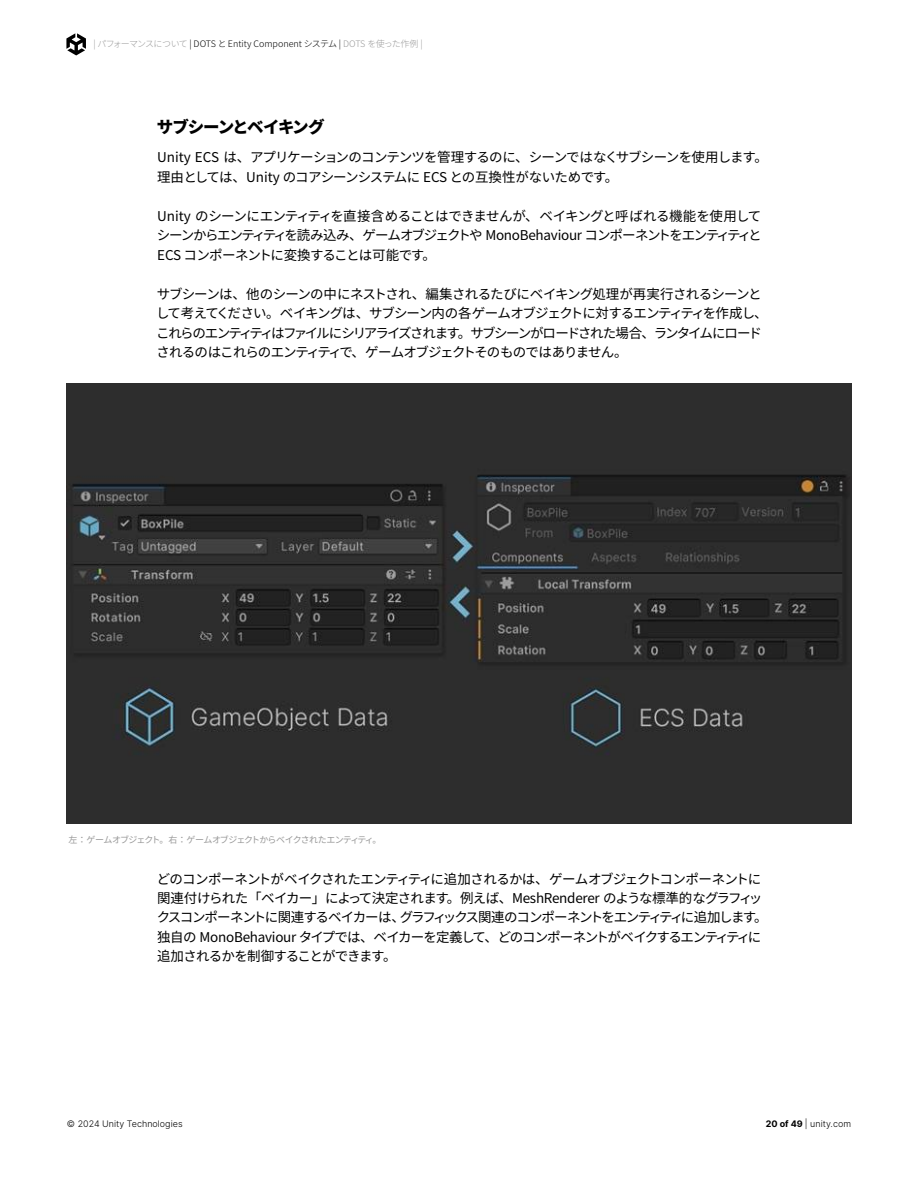
<style>
.page{position:relative;width:918px;height:1188px;background:#fff}
.page>*{position:absolute;margin:0;border:0;box-sizing:border-box;transform-origin:0 0}
.t1{font:900 16.5px "Noto Sans CJ Kjp";letter-spacing:-.08em;color:#000}
.t2{font:13.5px/19.5px "Noto Sans CJ Kjp";letter-spacing:-.07em;color:#000}
.t3{font:300 9px "Noto Sans CJ Kjp";letter-spacing:-.025em;color:#000}
.t4{font:300 9px "Inter";color:#000}
.t5{font:9px "Noto Sans CJ Kjp";letter-spacing:-.095em;color:#999}
.s1{color:#999}
.s2{font-weight:700}
</style>
<div class="page">
<svg style="left:66px;top:33px;width:20px;height:22px"></svg>
<img style="left:67px;top:383px;width:784px;height:441px">
<p class="t3" style="left:94px;top:39px;width:331px"><span class="s1">| パフォーマンスについて</span> | DOTS と Entity Component システム | <span class="s1">DOTS を使った作例 |</span></p>
<p class="t1" style="left:157px;top:118px;width:169px">サブシーンとベイキング</p>
<p class="t2" style="left:157px;top:148px;width:612px">Unity ECS は、アプリケーションのコンテンツを管理するのに、シーンではなくサブシーンを使用します。理由としては、Unity のコアシーンシステムに ECS との互換性がないためです。</p>
<p class="t2" style="left:157px;top:206px;width:607px;text-align:justify">Unity のシーンにエンティティを直接含めることはできませんが、ベイキングと呼ばれる機能を使用してシーンからエンティティを読み込み、ゲームオブジェクトや MonoBehaviour コンポーネントをエンティティとECS コンポーネントに変換することは可能です。</p>
<p class="t2" style="left:156px;top:284px;width:613px">サブシーンは、他のシーンの中にネストされ、編集されるたびにベイキング処理が再実行されるシーンとして考えてください。ベイキングは、サブシーン内の各ゲームオブジェクトに対するエンティティを作成し、これらのエンティティはファイルにシリアライズされます。サブシーンがロードされた場合、ランタイムにロードされるのはこれらのエンティティで、ゲームオブジェクトそのものではありません。</p>
<p class="t5" style="left:69px;top:835px;width:315px">左：ゲームオブジェクト。右：ゲームオブジェクトからベイクされたエンティティ。</p>
<p class="t2" style="left:157px;top:869px;width:613px">どのコンポーネントがベイクされたエンティティに追加されるかは、ゲームオブジェクトコンポーネントに関連付けられた「ベイカー」によって決定されます。例えば、MeshRenderer のような標準的なグラフィックスコンポーネントに関連するベイカーは、グラフィックス関連のコンポーネントをエンティティに追加します。独自の MonoBehaviour タイプでは、ベイカーを定義して、どのコンポーネントがベイクするエンティティに追加されるかを制御することができます。</p>
<p class="t4" style="left:67px;top:1118px;width:117px">© 2024 Unity Technologies</p>
<p class="t4" style="left:766px;top:1118px;width:87px"><span class="s2">20 of 49</span> | unity.com</p>
</div>
